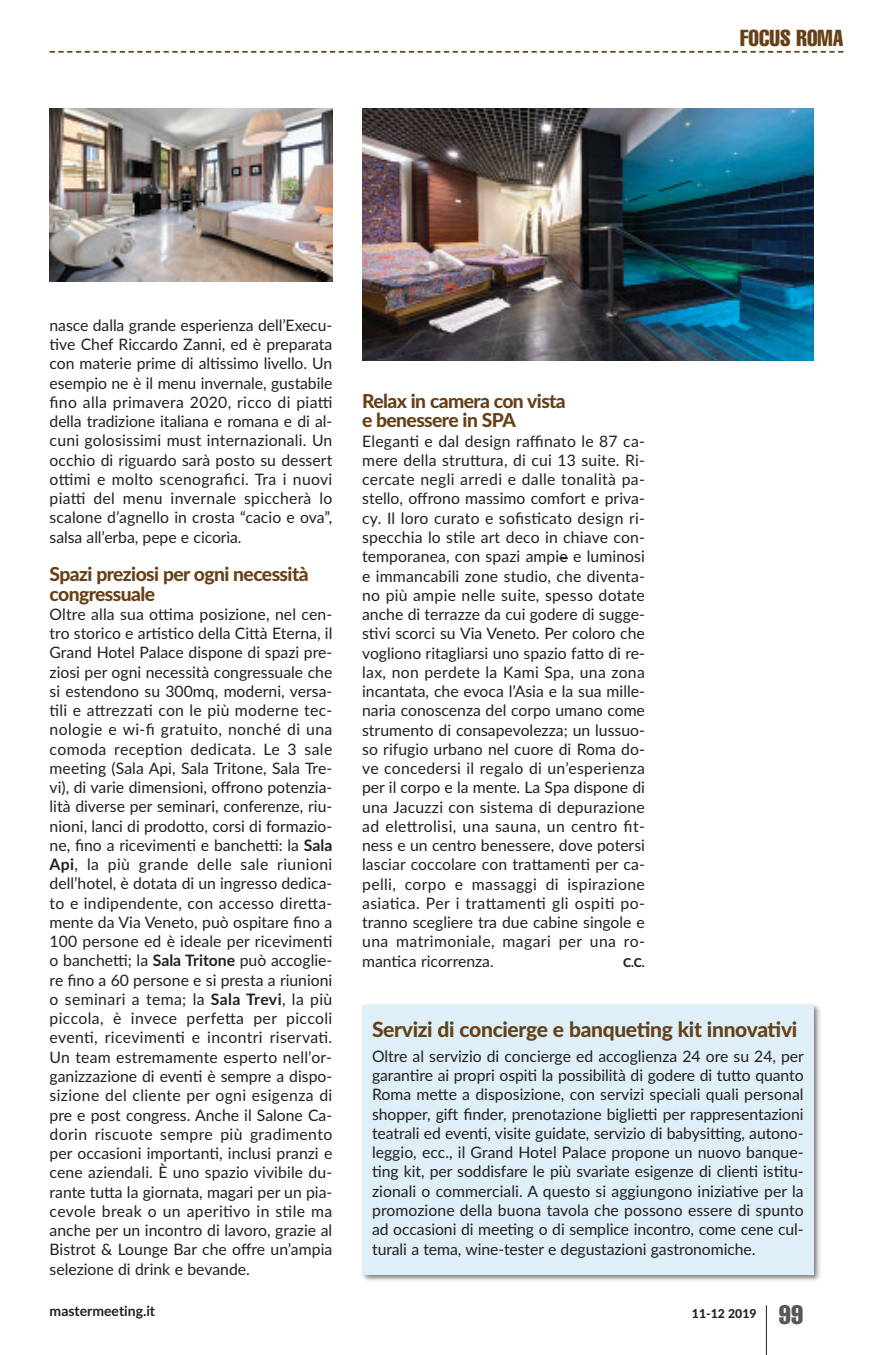
<style>
.page{position:relative;width:893px;height:1355px;background:#fff}
.page>*{position:absolute;margin:0;border:0;box-sizing:border-box;transform-origin:0 0}
.t1{font:extra-condensed 22.75px "Helvetica";color:#664118}
.t2{font:800 21px "Lato";letter-spacing:-.015em;color:#664118}
.t3{font:800 19.25px/19.2px "Lato";letter-spacing:-.03em;color:#664118}
.t4{font:15.75px/19.2px "Lato";color:#231f20;text-align:justify}
.t5{font:700 14px "Lato";color:#231f20}
.t6{font:800 12.25px "Lato";color:#231f20}
.s1{font-weight:700}
.s2{font-family:"Helvetica";font-weight:400;font-stretch:extra-condensed;font-size:26.25px;color:#57585a}
</style>
<div class="page">
<hr style="left:766px;top:1305px;width:1px;height:49px;background:#231f20">
<svg style="left:50px;top:51px;width:793px;height:2px"></svg>
<img style="left:362px;top:108px;width:452px;height:253px">
<img style="left:362px;top:1004px;width:459px;height:277px">
<div style="left:362px;top:1004px;width:452px;height:270px;background:#deeff7"></div>
<img style="left:50px;top:108px;width:282px;height:173px">
<svg style="left:559px;top:557px;width:9px;height:2px"></svg>
<h1 class="t1" style="left:740px;top:30px;width:105px">FOCUS ROMA</h1>
<p class="t4" style="left:50px;top:316px;width:284px">nasce dalla grande esperienza dell’Execu&shy;tive Chef Riccardo Zanni, ed è preparata con materie prime di altissimo livello. Un esempio ne è il menu invernale, gustabile fino alla primavera 2020, ricco di piatti della tradizione italiana e romana e di al&shy;cuni golosissimi must internazionali. Un occhio di riguardo sarà posto su dessert ottimi e molto scenografici. Tra i nuovi piatti del menu invernale spiccherà lo scalone d’agnello in crosta “cacio e ova”, salsa all’erba, pepe e cicoria.</p>
<p class="t3" style="left:50px;top:565px;width:260px">Spazi preziosi per ogni necessità congressuale</p>
<p class="t4" style="left:50px;top:604px;width:284px">oltre alla sua ottima posizione, nel cen&shy;tro storico e artistico della Città Eterna, il Grand Hotel Palace dispone di spazi pre&shy;ziosi per ogni necessità congressuale che si estendono su 300mq, moderni, versa&shy;tili e attrezzati con le più moderne tec&shy;nologie e wi-fi gratuito, nonché di una comoda reception dedicata. Le 3 sale meeting (Sala Api, Sala Tritone, Sala Tre&shy;vi), di varie dimensioni, offrono potenzia&shy;lità diverse per seminari, conferenze, riu&shy;nioni, lanci di prodotto, corsi di formazio&shy;ne, fino a ricevimenti e banchetti: la <span class="s1">Sala Api</span>, la più grande delle sale riunioni dell’hotel, è dotata di un ingresso dedica&shy;to e indipendente, con accesso diretta&shy;mente da Via Veneto, può ospitare fino a 100 persone ed è ideale per ricevimenti o banchetti; la <span class="s1">Sala Tritone</span> può accoglie&shy;re fino a 60 persone e si presta a riunioni o seminari a tema; la <span class="s1">Sala Trevi</span>, la più piccola, è invece perfetta per piccoli eventi, ricevimenti e incontri riservati.<br>Un team estremamente esperto nell’or&shy;ganizzazione di eventi è sempre a dispo&shy;sizione del cliente per ogni esigenza di pre e post congress. Anche il Salone Ca&shy;dorin riscuote sempre più gradimento per occasioni importanti, inclusi pranzi e cene aziendali. È uno spazio vivibile du&shy;rante tutta la giornata, magari per un pia&shy;cevole break o un aperitivo in stile ma anche per un incontro di lavoro, grazie al Bistrot &amp; Lounge Bar che offre un’ampia selezione di drink e bevande.</p>
<p class="t3" style="left:362px;top:392px;width:205px">Relax in camera con vista e benessere in SPA</p>
<p class="t4" style="left:362px;top:431px;width:284px">Eleganti e dal design raffinato le 87 ca&shy;mere della struttura, di cui 13 suite. Ri&shy;cercate negli arredi e dalle tonalità pa&shy;stello, offrono massimo comfort e priva&shy;cy. Il loro curato e sofisticato design ri&shy;specchia lo stile art deco in chiave con&shy;temporanea, con spazi ampie e luminosi e immancabili zone studio, che diventa&shy;no più ampie nelle suite, spesso dotate anche di terrazze da cui godere di sugge&shy;stivi scorci su Via Veneto. Per coloro che vogliono ritagliarsi uno spazio fatto di re&shy;lax, non perdete la Kami Spa, una zona incantata, che evoca l’Asia e la sua mille&shy;naria conoscenza del corpo umano come strumento di consapevolezza; un lussuo&shy;so rifugio urbano nel cuore di Roma do&shy;ve concedersi il regalo di un’esperienza per il corpo e la mente. La Spa dispone di una Jacuzzi con sistema di depurazione ad elettrolisi, una sauna, un centro fit&shy;ness e un centro benessere, dove potersi lasciar coccolare con trattamenti per ca&shy;pelli, corpo e massaggi di ispirazione asiatica. Per i trattamenti gli ospiti po&shy;tranno scegliere tra due cabine singole e una matrimoniale, magari per una ro&shy;mantica ricorrenza.</p>
<p class="t6" style="left:623px;top:955px;width:23px">C.C.</p>
<h2 class="t2" style="left:372px;top:1017px;width:427px">Servizi di concierge e banqueting kit innovativi</h2>
<p class="t4" style="left:372px;top:1046px;width:433px">oltre al servizio di concierge ed accoglienza 24 ore su 24, per garantire ai propri ospiti la possibilità di godere di tutto quanto Roma mette a disposizione, con servizi speciali quali personal shopper, gift finder, prenotazione biglietti per rappresentazioni teatrali ed eventi, visite guidate, servizio di babysitting, autono&shy;leggio, ecc., il Grand Hotel Palace propone un nuovo banque&shy;ting kit, per soddisfare le più svariate esigenze di clienti istitu&shy;zionali o commerciali. A questo si aggiungono iniziative per la promozione della buona tavola che possono essere di spunto ad occasioni di meeting o di semplice incontro, come cene cul&shy;turali a tema, wine-tester e degustazioni gastronomiche.</p>
<p class="t5" style="left:50px;top:1302px;width:107px">mastermeeting.it</p>
<p class="t6" style="left:692px;top:1306px;width:113px">11-12 2019 <span class="s2">99</span></p>
</div>
